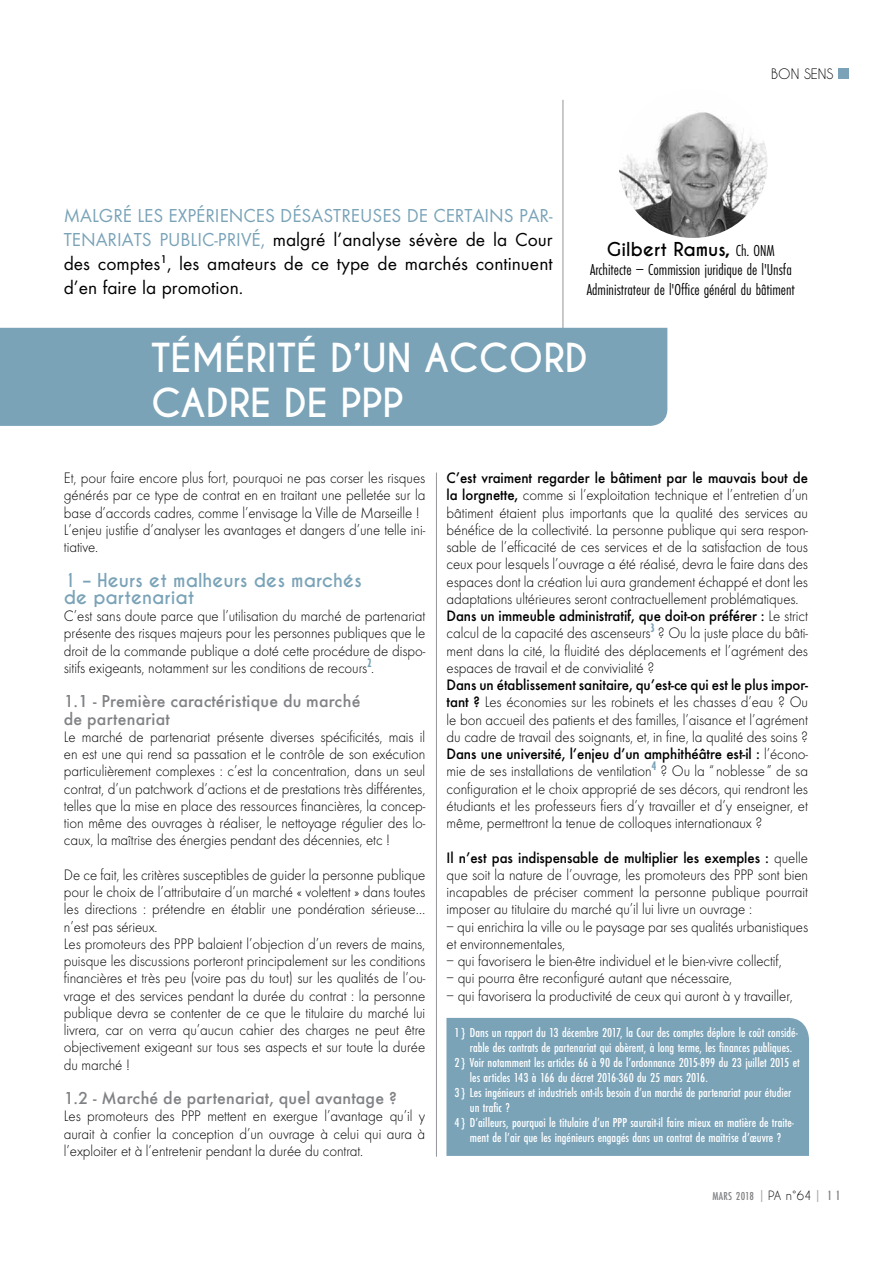
<style>
.page{position:relative;width:893px;height:1263px;background:#fff}
.page>*{position:absolute;margin:0;border:0;box-sizing:border-box;transform-origin:0 0}
.t1{font:700 37.5px/45px "Caviar Dreams";color:#fff}
.t2{font:19.5px/24px "Futura EF";color:#000;text-align:justify}
.t3{font:500 18px/17.2px "Futura EF";letter-spacing:.01em;color:#808285}
.t4{font:700 18px/17.2px "Caviar Dreams";color:#7aa3b8}
.t5{font:700 18px "Caviar Dreams";color:#000}
.t6{font:300 condensed 16.5px/19.5px "Futura EF";color:#000}
.t7{font:300 15.75px/17.2px "Futura EF";letter-spacing:-.005em;color:#000;text-align:justify;scale:.95 1}
.t8{font:500 condensed 13.5px "Futura EF";color:#fff}
.t9{font:13.5px "Caviar Dreams";color:#000}
.t10{font:500 condensed 12px "Futura EF";letter-spacing:.025em;color:#808285}
.s1{color:#7aa3b8}
.s2{font-family:"Futura EF";font-weight:300;font-stretch:condensed;font-size:16.5px}
.s3{font-weight:500}
.s4{color:#a7a9ac}
.s5{font-family:"Caviar Dreams";font-weight:400;font-stretch:normal;color:#000}
.s6{font-family:"Caviar Dreams";font-weight:700;font-stretch:normal}
</style>
<div class="page">
<div style="left:838px;top:68px;width:10px;height:11px;background:#7aa3b8"></div>
<hr style="left:436px;top:473px;width:1px;height:684px;background:#939598">
<hr style="left:563px;top:100px;width:1px;height:262px;background:#939598">
<img style="left:619px;top:89px;width:148px;height:149px;border-radius:74px">
<div style="left:0;top:328px;width:667px;height:98px;background:#7aa3b8"></div>
<div style="left:446px;top:1018px;width:363px;height:138px;background:#7aa3b8"></div>
<p class="t9" style="left:771px;top:65px;width:64px">BON SENS</p>
<p class="t2" style="left:64px;top:203px;width:491px"><span class="s1">Malgré les expériences désastreuses de certains par&shy;tenariats public-privé,</span> malgré l’analyse sévère de la Cour des comptes<sup>1</sup>, les amateurs de ce type de marchés continuent d’en faire la promotion.</p>
<h1 class="t1" style="left:151px;top:336px;width:438px">Tém érité d’un accord cadre de PPP</h1>
<p class="t5" style="left:607px;top:238px;width:169px">Gilbert Ramus, <span class="s2">Ch. ONM</span></p>
<p class="t6" style="left:587px;top:260px;width:210px">Architecte – Commission juridique de l'Unsfa<br>Administrateur de l'Office général du bâtiment</p>
<p class="t7" style="left:64px;top:470px;width:382px;text-align:left">Et, pour faire encore plus fort, pourquoi ne pas corser les risques générés par ce type de contrat en en traitant une pelletée sur la base d’accords cadres, comme l’envisage la Ville de Marseille !<br>L’enjeu justifie d’analyser les avantages et dangers d’une telle ini&shy;tiative.</p>
<p class="t4" style="left:64px;top:572px;width:300px">1 – Heurs et malheurs des marchés de partenariat</p>
<p class="t7" style="left:64px;top:608px;width:382px">C’est sans doute parce que l’utilisation du marché de partenariat présente des risques majeurs pour les personnes publiques que le droit de la commande publique a doté cette procédure de dispo&shy;sitifs exigeants, notamment sur les conditions de recours<sup>2</sup>.</p>
<p class="t3" style="left:64px;top:693px;width:298px">1.1 - Première caractéristique du marché de partenariat</p>
<p class="t7" style="left:64px;top:728px;width:382px">Le marché de partenariat présente diverses spécificités, mais il en est une qui rend sa passation et le contrôle de son exécution particulièrement complexes : c’est la concentration, dans un seul contrat, d’un patchwork d’actions et de prestations très différentes, telles que la mise en place des ressources financières, la concep&shy;tion même des ouvrages à réaliser, le nettoyage régulier des lo&shy;caux, la maîtrise des énergies pendant des décennies, etc !</p>
<p class="t7" style="left:64px;top:866px;width:382px;text-align:left">De ce fait, les critères susceptibles de guider la personne publique pour le choix de l’attributaire d’un marché « volettent » dans toutes les directions : prétendre en établir une pondération sérieuse… n’est pas sérieux.<br>Les promoteurs des PPP balaient l’objection d’un revers de mains, puisque les discussions porteront principalement sur les conditions financières et très peu (voire pas du tout) sur les qualités de l’ou&shy;vrage et des services pendant la durée du contrat : la personne publique devra se contenter de ce que le titulaire du marché lui livrera, car on verra qu’aucun cahier des charges ne peut être objectivement exigeant sur tous ses aspects et sur toute la durée du marché !</p>
<p class="t3" style="left:64px;top:1089px;width:334px">1.2 - Marché de partenariat, quel avantage ?</p>
<p class="t7" style="left:64px;top:1108px;width:382px">Les promoteurs des PPP mettent en exergue l’avantage qu’il y aurait à confier la conception d’un ouvrage à celui qui aura à l’exploiter et à l’entretenir pendant la durée du contrat.</p>
<p class="t7" style="left:447px;top:470px;width:382px;text-align:left"><span class="s3">C’est vraiment regarder le bâtiment par le mauvais bout de la lorgnette,</span> comme si l’exploitation technique et l’entretien d’un bâtiment étaient plus importants que la qualité des services au bénéfice de la collectivité. La personne publique qui sera respon&shy;sable de l’efficacité de ces services et de la satisfaction de tous ceux pour lesquels l’ouvrage a été réalisé, devra le faire dans des espaces dont la création lui aura grandement échappé et dont les adaptations ultérieures seront contractuellement problématiques.<br><span class="s3">Dans un immeuble administratif, que doit-on préférer :</span> Le strict calcul de la capacité des ascenseurs<sup>3</sup> ? Ou la juste place du bâti&shy;ment dans la cité, la fluidité des déplacements et l’agrément des espaces de travail et de convivialité ?</p>
<p class="t7" style="left:447px;top:677px;width:382px"><span class="s3">Dans un établissement sanitaire, qu’est-ce qui est le plus impor&shy;tant ?</span> Les économies sur les robinets et les chasses d’eau ? Ou le bon accueil des patients et des familles, l’aisance et l’agrément du cadre de travail des soignants, et, in fine, la qualité des soins ?<br><span class="s3">Dans une université, l’enjeu d’un amphithéâtre est-il :</span> l’écono&shy;mie de ses installations de ventilation<sup>4</sup> ? Ou la “ noblesse” de sa configuration et le choix approprié de ses décors, qui rendront les étudiants et les professeurs fiers d’y travailler et d’y enseigner, et même, permettront la tenue de colloques internationaux ?</p>
<p class="t7" style="left:447px;top:849px;width:382px"><span class="s3">Il n’est pas indispensable de multiplier les exemples :</span> quelle que soit la nature de l’ouvrage, les promoteurs des PPP sont bien incapables de préciser comment la personne publique pourrait imposer au titulaire du marché qu’il lui livre un ouvrage :</p>
<p class="t7" style="left:447px;top:918px;width:382px">– qui enrichira la ville ou le paysage par ses qualités urbanistiques et environnementales,</p>
<p class="t7" style="left:447px;top:952px;width:354px">– qui favorisera le bien-être individuel et le bien-vivre collectif,</p>
<p class="t7" style="left:447px;top:970px;width:302px">– qui pourra être reconfiguré autant que nécessaire,</p>
<p class="t7" style="left:447px;top:987px;width:366px">– qui favorisera la productivité de ceux qui auront à y travailler,</p>
<p class="t8" style="left:455px;top:1025px;width:345px">1} Dans un rapport du 13 décembre 2017, la Cour des comptes déplore le coût considé-</p>
<p class="t8" style="left:470px;top:1040px;width:324px">rable des contrats de partenariat qui obèrent, à long terme, les finances publiques.</p>
<p class="t8" style="left:455px;top:1055px;width:347px">2} Voir notamment les articles 66 à 90 de l’ordonnance 2015-899 du 23 juillet 2015 et</p>
<p class="t8" style="left:470px;top:1070px;width:239px">les articles 143 à 166 du décret 2016-360 du 25 mars 2016.</p>
<p class="t8" style="left:455px;top:1085px;width:338px">3} Les ingénieurs et industriels ont-ils besoin d’un marché de partenariat pour étudier</p>
<p class="t8" style="left:470px;top:1100px;width:41px">un trafic ?</p>
<p class="t8" style="left:455px;top:1115px;width:341px">4} D’ailleurs, pourquoi le titulaire d’un PPP saurait-il faire mieux en matière de traite-</p>
<p class="t8" style="left:470px;top:1130px;width:313px">ment de l’air que les ingénieurs engagés dans un contrat de maîtrise d’œuvre ?</p>
<p class="t10" style="left:712px;top:1189px;width:131px">mars 2018 <span class="s4">|</span> <span class="s5">PA n°64</span> <span class="s4">|</span> <span class="s6">11</span></p>
</div>
